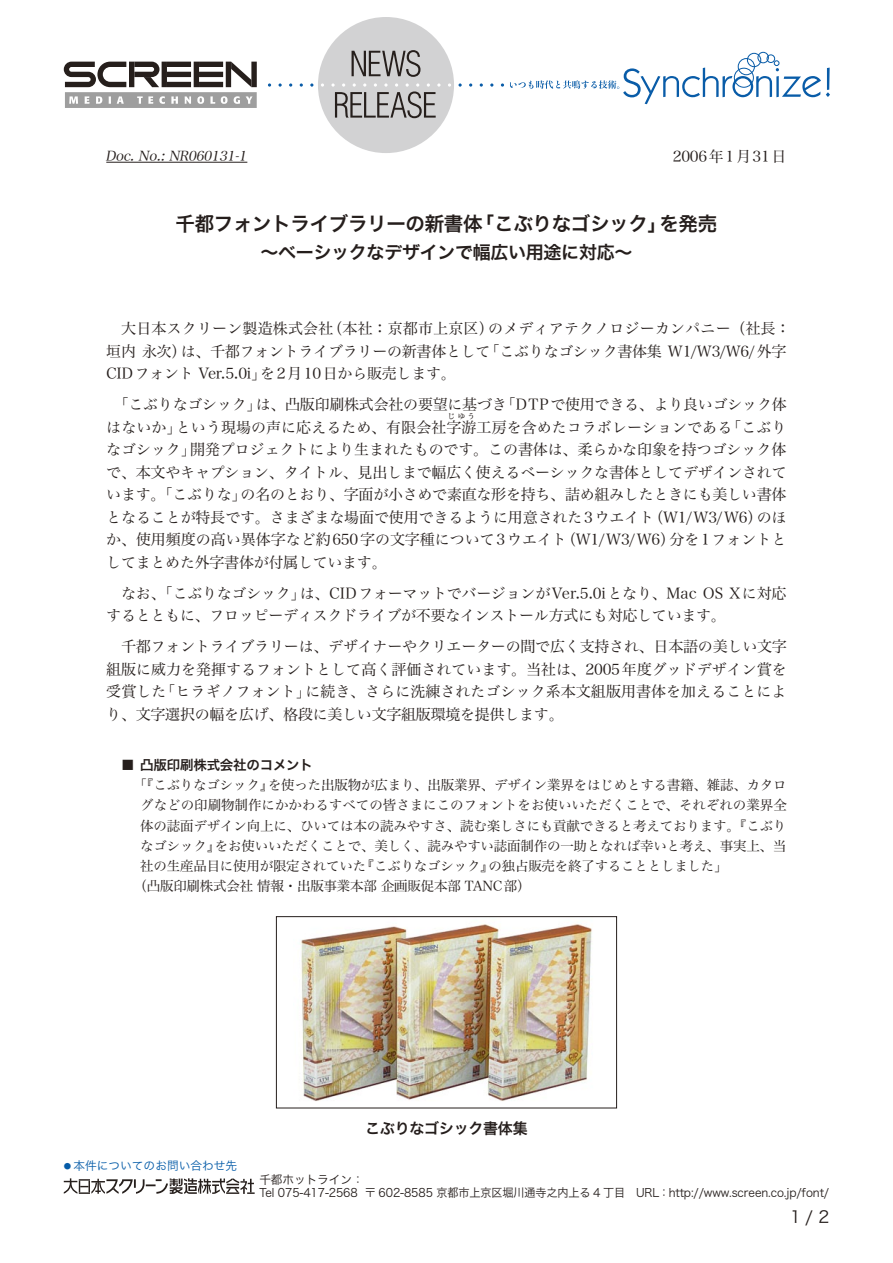
<style>
.page{position:relative;width:893px;height:1263px;background:#fff}
.page>*{position:absolute;margin:0;border:0;box-sizing:border-box;transform-origin:0 0}
.t1{font:19.5px "Hira Kaku Pro W6";letter-spacing:-.015em;color:#251e1c}
.t2{font:18px "Hira Kaku Pro W6";letter-spacing:-.015em;color:#251e1c}
.t3{font:16.5px "Hira Kaku Pro W3";color:#251e1c}
.t4{font:15px/22.5px "Hira Min Pro W3";letter-spacing:-.015em;color:#251e1c}
.t5{font:15px/22.5px "Hira Min Pro W3";letter-spacing:.005em;color:#251e1c;text-align:center}
.t6{font:15px "Hira Kaku Pro W6";letter-spacing:-.015em;color:#251e1c}
.t7{font:15px "Hira Min Pro W3";letter-spacing:.11em;color:#251e1c}
.t8{font:13.5px "Hira Min Pro W3";letter-spacing:-.015em;color:#251e1c}
.t9{font:italic 13.5px "Hira Min Pro W3";color:#251e1c}
.t10{font:13.5px "Hira Kaku Pro W6";letter-spacing:-.015em;color:#251e1c}
.t11{font:11.7px/13.5px "Hira Kaku Pro W3";letter-spacing:-.01em;color:#251e1c}
.t12{font:11.7px "Hira Kaku Pro W3";color:#065ca8}
.t13{font:7.5px "Hira Min Pro W3";color:#251e1c}
.s1{font-size:7.5px}
</style>
<div class="page">
<svg style="left:64px;top:1178px;width:191px;height:16px"></svg>
<div style="left:318px;top:17px;width:136px;height:136px;background:#d2d2d3;border-radius:50%"></div>
<svg style="left:469px;top:83px;width:3px;height:4px"></svg>
<svg style="left:480px;top:83px;width:3px;height:4px"></svg>
<svg style="left:501px;top:83px;width:3px;height:4px"></svg>
<div style="left:736px;top:57px;width:20px;height:20px;border:1px solid #fff;border-radius:50%"></div>
<div style="left:772px;top:59px;width:9px;height:9px;border:1px solid #fff;border-radius:50%"></div>
<div style="left:745px;top:60px;width:29px;height:5px;border:1px solid #fff"></div>
<div style="left:738px;top:58px;width:17px;height:17px;border:1px solid #095ca8;border-radius:50%"></div>
<div style="left:747px;top:53px;width:14px;height:14px;border:1px solid #095ca8;border-radius:50%"></div>
<div style="left:758px;top:52px;width:11px;height:11px;border:1px solid #095ca8;border-radius:50%"></div>
<div style="left:767px;top:55px;width:8px;height:8px;border:1px solid #095ca8;border-radius:50%"></div>
<svg style="left:510px;top:61px;width:320px;height:43px"></svg>
<svg style="left:458px;top:83px;width:4px;height:4px"></svg>
<svg style="left:300px;top:83px;width:3px;height:4px"></svg>
<svg style="left:289px;top:83px;width:3px;height:4px"></svg>
<svg style="left:268px;top:83px;width:3px;height:4px"></svg>
<svg style="left:352px;top:50px;width:68px;height:27px"></svg>
<svg style="left:331px;top:83px;width:109px;height:35px"></svg>
<div style="left:65px;top:92px;width:192px;height:16px;background:#9e9e9e"></div>
<svg style="left:69px;top:96px;width:9px;height:8px"></svg>
<svg style="left:85px;top:96px;width:5px;height:8px"></svg>
<svg style="left:96px;top:96px;width:6px;height:8px"></svg>
<svg style="left:109px;top:96px;width:2px;height:8px"></svg>
<svg style="left:117px;top:96px;width:7px;height:8px"></svg>
<svg style="left:137px;top:96px;width:16px;height:8px"></svg>
<svg style="left:159px;top:96px;width:6px;height:8px"></svg>
<svg style="left:171px;top:96px;width:7px;height:8px"></svg>
<svg style="left:185px;top:96px;width:6px;height:8px"></svg>
<svg style="left:197px;top:96px;width:7px;height:8px"></svg>
<svg style="left:210px;top:96px;width:5px;height:8px"></svg>
<svg style="left:221px;top:96px;width:7px;height:8px"></svg>
<svg style="left:234px;top:96px;width:6px;height:8px"></svg>
<svg style="left:246px;top:96px;width:6px;height:8px"></svg>
<div style="left:199px;top:82px;width:24px;height:5px;background:#261f1c"></div>
<div style="left:199px;top:72px;width:24px;height:5px;background:#261f1c"></div>
<div style="left:199px;top:62px;width:24px;height:5px;background:#261f1c"></div>
<div style="left:194px;top:62px;width:5px;height:25px;background:#261f1c"></div>
<div style="left:226px;top:62px;width:5px;height:25px;background:#261f1c"></div>
<div style="left:251px;top:62px;width:6px;height:25px;background:#261f1c"></div>
<svg style="left:231px;top:62px;width:20px;height:25px"></svg>
<div style="left:167px;top:82px;width:24px;height:5px;background:#261f1c"></div>
<div style="left:167px;top:72px;width:24px;height:5px;background:#261f1c"></div>
<div style="left:167px;top:62px;width:24px;height:5px;background:#261f1c"></div>
<div style="left:162px;top:62px;width:5px;height:25px;background:#261f1c"></div>
<div style="left:129px;top:62px;width:5px;height:25px;background:#261f1c"></div>
<svg style="left:134px;top:62px;width:25px;height:25px"></svg>
<svg style="left:64px;top:62px;width:62px;height:25px"></svg>
<hr style="left:106px;top:162px;width:141px;height:1px;background:#251e1c">
<img style="left:301px;top:924px;width:291px;height:177px">
<div style="left:276px;top:916px;width:341px;height:192px;border:1px solid #251e1c"></div>
<p class="t9" style="left:105px;top:144px;width:146px">Doc.No.:NR060131-1</p>
<p class="t7" style="left:673px;top:144px;width:115px">2006年1月31日</p>
<h1 class="t1" style="left:176px;top:206px;width:543px">千都フォントライブラリーの新書体「こぶりなゴシック」を発売</h1>
<p class="t2" style="left:260px;top:236px;width:373px">～ベーシックなデザインで幅広い用途に対応～</p>
<p class="t4" style="left:106px;top:316px;width:686px;text-indent:15px">大日本スクリーン製造株式会社（本社：京都市上京区）のメディアテクノロジーカンパニー（社長：垣内 永次）は、千都フォントライブラリーの新書体として「こぶりなゴシック書体集 W1/W3/W6/外字<br>CIDフォント Ver.5.0i」を2月10日から販売します。</p>
<p class="t5" style="left:106px;top:392px;width:682px">「こぶりなゴシック」は、凸版印刷株式会社の要望に基づき「DTPで使用できる、より良いゴシック体はないか」という現場の声に応えるため、有限会社字游工房を含めたコラボレーションである「こぶり</p>
<p class="t13" style="left:448px;top:409px;width:29px">じゆう</p>
<p class="t4" style="left:106px;top:437px;width:682px;text-align:justify">なゴシック」開発プロジェクトにより生まれたものです。この書体は、柔らかな印象を持つゴシック体で、本文やキャプション、タイトル、見出しまで幅広く使えるベーシックな書体としてデザインされています。「こぶりな」の名のとおり、字面が小さめで素直な形を持ち、詰め組みしたときにも美しい書体となることが特長です。さまざまな場面で使用できるように用意された3ウエイト（W1/W3/W6）のほか、使用頻度の高い異体字など約650字の文字種について3ウエイト（W1/W3/W6）分を1フォントとしてまとめた外字書体が付属しています。</p>
<p class="t4" style="left:106px;top:581px;width:682px;text-indent:15px">なお、「こぶりなゴシック」は、CIDフォーマットでバージョンがVer.5.0iとなり、Mac OS Xに対応するとともに、フロッピーディスクドライブが不要なインストール方式にも対応しています。</p>
<p class="t4" style="left:106px;top:634px;width:682px;text-align:justify;text-indent:15px">千都フォントライブラリーは、デザイナーやクリエーターの間で広く支持され、日本語の美しい文字組版に威力を発揮するフォントとして高く評価されています。当社は、2005年度グッドデザイン賞を受賞した「ヒラギノフォント」に続き、さらに洗練されたゴシック系本文組版用書体を加えることにより、文字選択の幅を広げ、格段に美しい文字組版環境を提供します。</p>
<p class="t10" style="left:121px;top:752px;width:193px">■ 凸版印刷株式会社のコメント</p>
<p class="t8" style="left:134px;top:773px;width:655px">「『こぶりなゴシック』を使った出版物が広まり、出版業界、デザイン業界をはじめとする書籍、雑誌、カタロ</p>
<p class="t8" style="left:140px;top:794px;width:648px">グなどの印刷物制作にかかわるすべての皆さまにこのフォントをお使いいただくことで、それぞれの業界全</p>
<p class="t8" style="left:140px;top:814px;width:648px">体の誌面デザイン向上に、ひいては本の読みやすさ、読む楽しさにも貢献できると考えております。『こぶり</p>
<p class="t8" style="left:140px;top:834px;width:648px">なゴシック』をお使いいただくことで、美しく、読みやすい誌面制作の一助となれば幸いと考え、事実上、当</p>
<p class="t8" style="left:140px;top:854px;width:589px">社の生産品目に使用が限定されていた『こぶりなゴシック』の独占販売を終了することとしました」</p>
<p class="t8" style="left:134px;top:875px;width:399px">（凸版印刷株式会社 情報・出版事業本部 企画販促本部 TANC部）</p>
<p class="t12" style="left:64px;top:1155px;width:175px"><span class="s1">●</span> 本件についてのお問い合わせ先</p>
<p class="t6" style="left:365px;top:1115px;width:164px">こぶりなゴシック書体集</p>
<p class="t11" style="left:259px;top:1172px;width:571px">千都ホットライン：<br>Tel 075-417-2568 〒 602-8585 京都市上京区堀川通寺之内上る 4 丁目 URL：http://www.screen.co.jp/font/</p>
<p class="t3" style="left:790px;top:1202px;width:40px">1 / 2</p>
</div>
